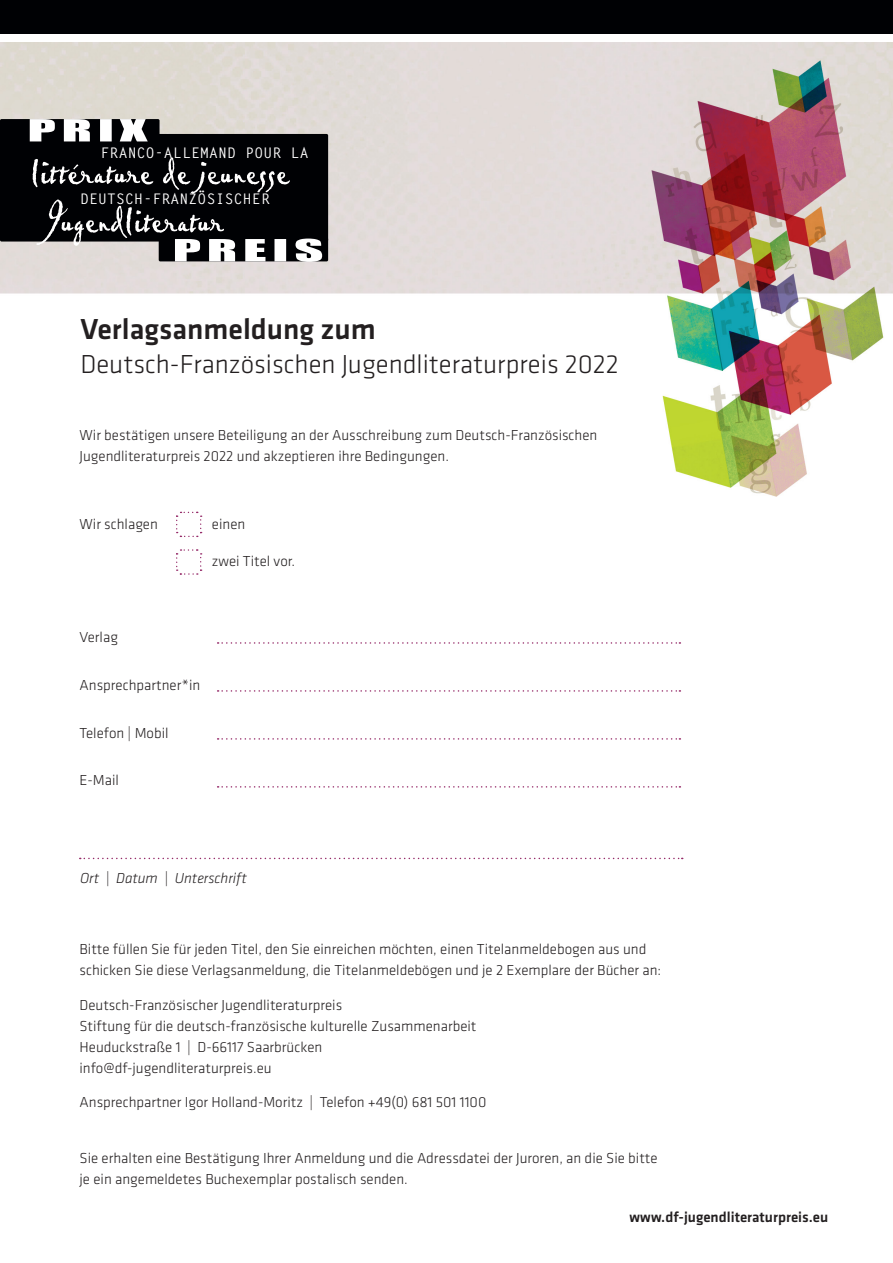
<style>
.page{position:relative;width:893px;height:1263px;background:#fff}
.page>*{position:absolute;margin:0;border:0;box-sizing:border-box;transform-origin:0 0}
.copy_klavika_9{font:500 30px "Klavika Basic";color:#231f20}
.copy_klavika_9-2{font:300 27px "Klavika Basic";color:#231f20}
.copy_klavika_9-3{font:300 15px "Klavika Basic";color:#231f20}
.copy_klavika_9-4{font:500 15px "Klavika Basic";color:#231f20}
.copy_klavika_9-5{font:italic 300 15px "Klavika Basic";color:#231f20}
.t1{font:700 14.55px "Letter Gothic";letter-spacing:.02em;color:#fff}
</style>
<div class="page">
<img style="left:0;top:43px;width:893px;height:453px">
<div style="left:0;top:0;width:893px;height:33px;background:#000104"></div>
<div style="left:0;top:134px;width:328px;height:108px;background:#000104;border-radius:2px"></div>
<div style="left:0;top:119px;width:160px;height:24px;background:#000104;border-radius:2px"></div>
<svg style="left:30px;top:119px;width:118px;height:22px"></svg>
<div style="left:159px;top:238px;width:169px;height:23px;background:#000104;border-radius:2px"></div>
<svg style="left:33px;top:158px;width:289px;height:104px"></svg>
<svg style="left:218px;top:642px;width:462px;height:2px"></svg>
<svg style="left:218px;top:690px;width:462px;height:2px"></svg>
<svg style="left:218px;top:738px;width:462px;height:2px"></svg>
<svg style="left:218px;top:786px;width:462px;height:2px"></svg>
<svg style="left:80px;top:858px;width:603px;height:1px"></svg>
<svg style="left:176px;top:511px;width:26px;height:27px"></svg>
<svg style="left:176px;top:549px;width:26px;height:26px"></svg>
<p class="t1" style="left:101px;top:144px;width:209px">FRANCO-ALLEMAND POUR LA</p>
<p class="t1" style="left:80px;top:190px;width:191px">DEUTSCH-FRANZÖSISCHER</p>
<p class="copy_klavika_9" style="left:80px;top:309px;width:297px">Verlagsanmeldung zum</p>
<p class="copy_klavika_9-2" style="left:80px;top:348px;width:540px">Deutsch-Französischen Jugendliteraturpreis 2022</p>
<p class="copy_klavika_9-3" style="left:80px;top:426px;width:519px">Wir bestätigen unsere Beteiligung an der Ausschreibung zum Deutsch-Französischen</p>
<p class="copy_klavika_9-3" style="left:80px;top:447px;width:371px">Jugendliteraturpreis 2022 und akzeptieren ihre Bedingungen.</p>
<p class="copy_klavika_9-3" style="left:80px;top:515px;width:80px">Wir schlagen</p>
<p class="copy_klavika_9-3" style="left:212px;top:515px;width:35px">einen</p>
<p class="copy_klavika_9-3" style="left:212px;top:552px;width:85px">zwei Titel vor.</p>
<p class="copy_klavika_9-3" style="left:80px;top:628px;width:40px">Verlag</p>
<p class="copy_klavika_9-3" style="left:80px;top:676px;width:122px">Ansprechpartner*in</p>
<p class="copy_klavika_9-3" style="left:80px;top:723px;width:90px">Telefon | Mobil</p>
<p class="copy_klavika_9-3" style="left:80px;top:771px;width:41px">E-Mail</p>
<p class="copy_klavika_9-5" style="left:80px;top:869px;width:168px">Ort | Datum | Unterschrift</p>
<p class="copy_klavika_9-3" style="left:80px;top:940px;width:568px">Bitte füllen Sie für jeden Titel, den Sie einreichen möchten, einen Titelanmeldebogen aus und</p>
<p class="copy_klavika_9-3" style="left:80px;top:961px;width:583px">schicken Sie diese Verlagsanmeldung, die Titelanmeldebögen und je 2 Exemplare der Bücher an:</p>
<p class="copy_klavika_9-3" style="left:80px;top:996px;width:264px">Deutsch-Französischer Jugendliteraturpreis</p>
<p class="copy_klavika_9-3" style="left:80px;top:1017px;width:398px">Stiftung für die deutsch-französische kulturelle Zusammenarbeit</p>
<p class="copy_klavika_9-3" style="left:80px;top:1038px;width:244px">Heuduckstraße 1 | D-66117 Saarbrücken</p>
<p class="copy_klavika_9-3" style="left:80px;top:1059px;width:194px">info@df-jugendliteraturpreis.eu</p>
<p class="copy_klavika_9-3" style="left:80px;top:1093px;width:408px">Ansprechpartner Igor Holland-Moritz | Telefon +49(0) 681 501 1100</p>
<p class="copy_klavika_9-3" style="left:80px;top:1148px;width:580px">Sie erhalten eine Bestätigung Ihrer Anmeldung und die Adressdatei der Juroren, an die Sie bitte</p>
<p class="copy_klavika_9-3" style="left:80px;top:1169px;width:330px">je ein angemeldetes Buchexemplar postalisch senden.</p>
<p class="copy_klavika_9-4" style="left:629px;top:1207px;width:201px">www.df-jugendliteraturpreis.eu</p>
</div>
